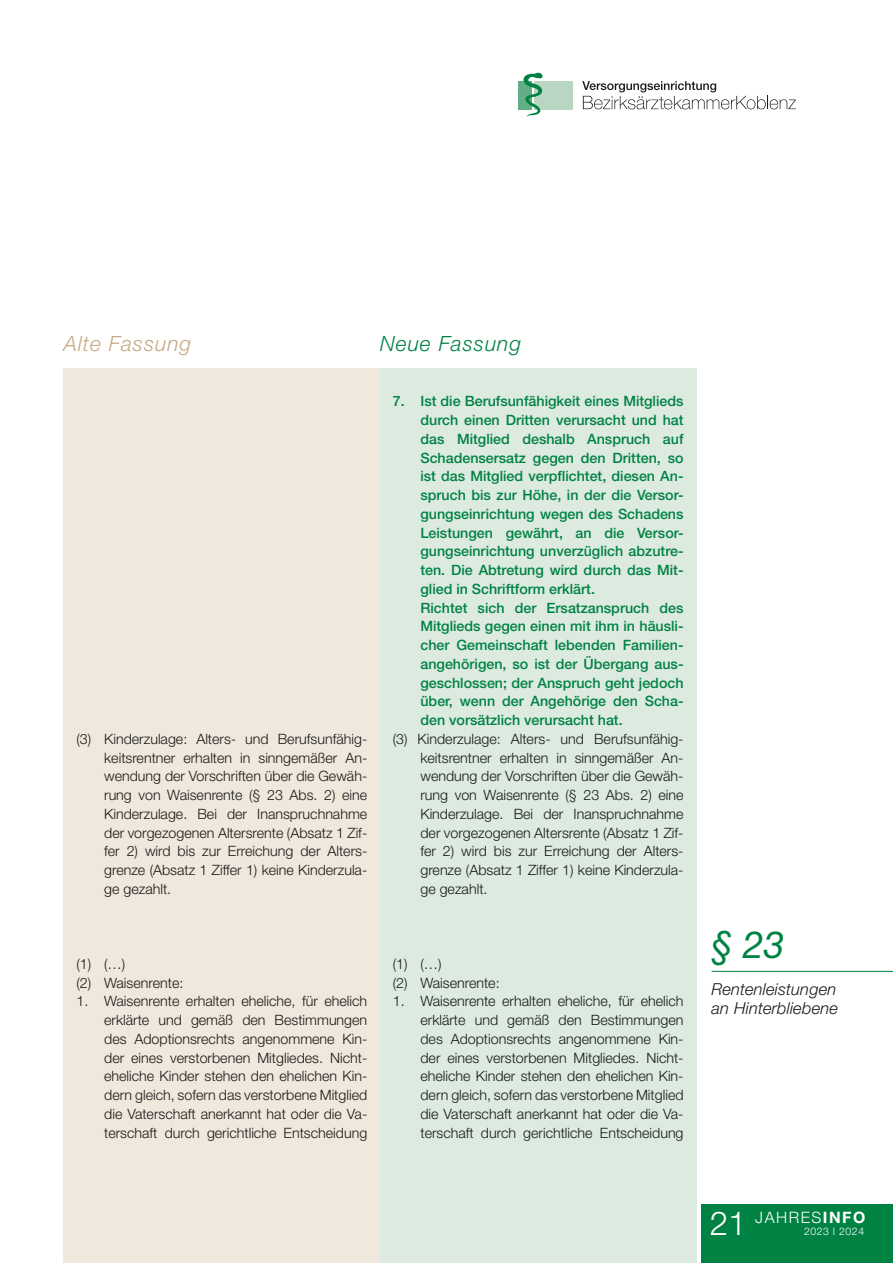
<style>
.page{position:relative;width:893px;height:1263px;background:#fff}
.page>*{position:absolute;margin:0;border:0;box-sizing:border-box;transform-origin:0 0}
.Veröffentlichungen{font:italic 37.5px "Helvetica Neue LT Std";color:#008243}
.t1{font:300 33px "Helvetica Neue LT Std";color:#fff}
.t2{font:italic 300 21px "Helvetica Neue LT Std";letter-spacing:.045em;color:#c6a982}
.t3{font:italic 300 21px "Helvetica Neue LT Std";letter-spacing:.045em;color:#008243}
.Veröffentlichungen_Text{font:italic 300 16.5px/19.5px "Helvetica Neue LT Std";letter-spacing:.01em;color:#1a1a18}
.t4{font:300 15.75px "Helvetica Neue LT Std";letter-spacing:.095em;color:#fff}
._1_Veroeffentlichungen_2{font:300 14.25px/18.8px "Helvetica Neue LT Std";color:#1a1a18;text-align:justify}
._1_Veroeffentlichungen_2-2{font:500 14.25px/18.8px "Helvetica Neue LT Std";color:#008243;text-align:justify}
.t5{font:300 10.5px "Helvetica Neue LT Std";letter-spacing:.05em;color:#fff}
.s1{font-weight:700}
</style>
<div class="page">
<div style="left:534px;top:81px;width:39px;height:29px;background:#b8d6c1"></div>
<div style="left:518px;top:81px;width:14px;height:29px;background:#63ad85"></div>
<svg style="left:523px;top:73px;width:20px;height:44px"></svg>
<svg style="left:582px;top:81px;width:214px;height:28px"></svg>
<div style="left:702px;top:1204px;width:191px;height:59px;background:#008243"></div>
<div style="left:380px;top:369px;width:316px;height:894px;background:#dceae0"></div>
<div style="left:64px;top:369px;width:316px;height:894px;background:#f0e8dd"></div>
<hr style="left:711px;top:971px;width:182px;height:1px;background:#008243">
<h3 class="t2" style="left:64px;top:331px;width:129px">Alte Fassung</h3>
<h3 class="t3" style="left:380px;top:331px;width:143px">Neue Fassung</h3>
<p class="_1_Veroeffentlichungen_2" style="left:104px;top:729px;width:265px;text-indent:-28px">(3) Kinderzulage: Alters- und Berufsunfähig&shy;keitsrentner erhalten in sinngemäßer An&shy;wendung der Vorschriften über die Gewäh&shy;rung von Waisenrente (§ 23 Abs. 2) eine Kinderzulage. Bei der Inanspruchnahme der vorgezogenen Altersrente (Absatz 1 Zif&shy;fer 2) wird bis zur Erreichung der Alters&shy;grenze (Absatz 1 Ziffer 1) keine Kinderzula&shy;ge gezahlt.</p>
<p class="_1_Veroeffentlichungen_2" style="left:77px;top:954px;width:50px">(1) (…)</p>
<p class="_1_Veroeffentlichungen_2" style="left:77px;top:973px;width:108px">(2) Waisenrente:</p>
<p class="_1_Veroeffentlichungen_2" style="left:104px;top:992px;width:265px;text-align:left;text-indent:-28px">1. Waisenrente erhalten eheliche, für ehelich erklärte und gemäß den Bestimmungen des Adoptionsrechts angenommene Kin&shy;der eines verstorbenen Mitgliedes. Nicht&shy;eheliche Kinder stehen den ehelichen Kin&shy;dern gleich, sofern das verstorbene Mitglied die Vaterschaft anerkannt hat oder die Va&shy;terschaft durch gerichtliche Entscheidung</p>
<p class="_1_Veroeffentlichungen_2-2" style="left:420px;top:392px;width:265px;text-indent:-28px">7. Ist die Berufsunfähigkeit eines Mitglieds durch einen Dritten verursacht und hat das Mitglied deshalb Anspruch auf Schadensersatz gegen den Dritten, so ist das Mitglied verpflichtet, diesen An&shy;spruch bis zur Höhe, in der die Versor&shy;gungseinrichtung wegen des Schadens Leistungen gewährt, an die Versor&shy;gungseinrichtung unverzüglich abzutre&shy;ten. Die Abtretung wird durch das Mit&shy;glied in Schriftform erklärt.</p>
<p class="_1_Veroeffentlichungen_2-2" style="left:420px;top:598px;width:265px">Richtet sich der Ersatzanspruch des Mitglieds gegen einen mit ihm in häusli&shy;cher Gemeinschaft lebenden Familien&shy;angehörigen, so ist der Übergang aus&shy;geschlossen; der Anspruch geht jedoch über, wenn der Angehörige den Scha&shy;den vorsätzlich verursacht hat.</p>
<p class="_1_Veroeffentlichungen_2" style="left:420px;top:729px;width:265px;text-indent:-28px">(3) Kinderzulage: Alters- und Berufsunfähig&shy;keitsrentner erhalten in sinngemäßer An&shy;wendung der Vorschriften über die Gewäh&shy;rung von Waisenrente (§ 23 Abs. 2) eine Kinderzulage. Bei der Inanspruchnahme der vorgezogenen Altersrente (Absatz 1 Zif&shy;fer 2) wird bis zur Erreichung der Alters&shy;grenze (Absatz 1 Ziffer 1) keine Kinderzula&shy;ge gezahlt.</p>
<p class="_1_Veroeffentlichungen_2" style="left:393px;top:954px;width:50px">(1) (…)</p>
<p class="_1_Veroeffentlichungen_2" style="left:393px;top:973px;width:108px">(2) Waisenrente:</p>
<p class="_1_Veroeffentlichungen_2" style="left:420px;top:992px;width:265px;text-align:left;text-indent:-28px">1. Waisenrente erhalten eheliche, für ehelich erklärte und gemäß den Bestimmungen des Adoptionsrechts angenommene Kin&shy;der eines verstorbenen Mitgliedes. Nicht&shy;eheliche Kinder stehen den ehelichen Kin&shy;dern gleich, sofern das verstorbene Mitglied die Vaterschaft anerkannt hat oder die Va&shy;terschaft durch gerichtliche Entscheidung</p>
<p class="Veröffentlichungen" style="left:711px;top:922px;width:74px">§ 23</p>
<p class="Veröffentlichungen_Text" style="left:711px;top:979px;width:128px">Rentenleistungen an Hinterbliebene</p>
<h2 class="t1" style="left:710px;top:1203px;width:38px">21</h2>
<p class="t4" style="left:755px;top:1208px;width:112px">JAHRES<span class="s1">INFO</span></p>
<p class="t5" style="left:804px;top:1225px;width:62px">2023 I 2024</p>
</div>
